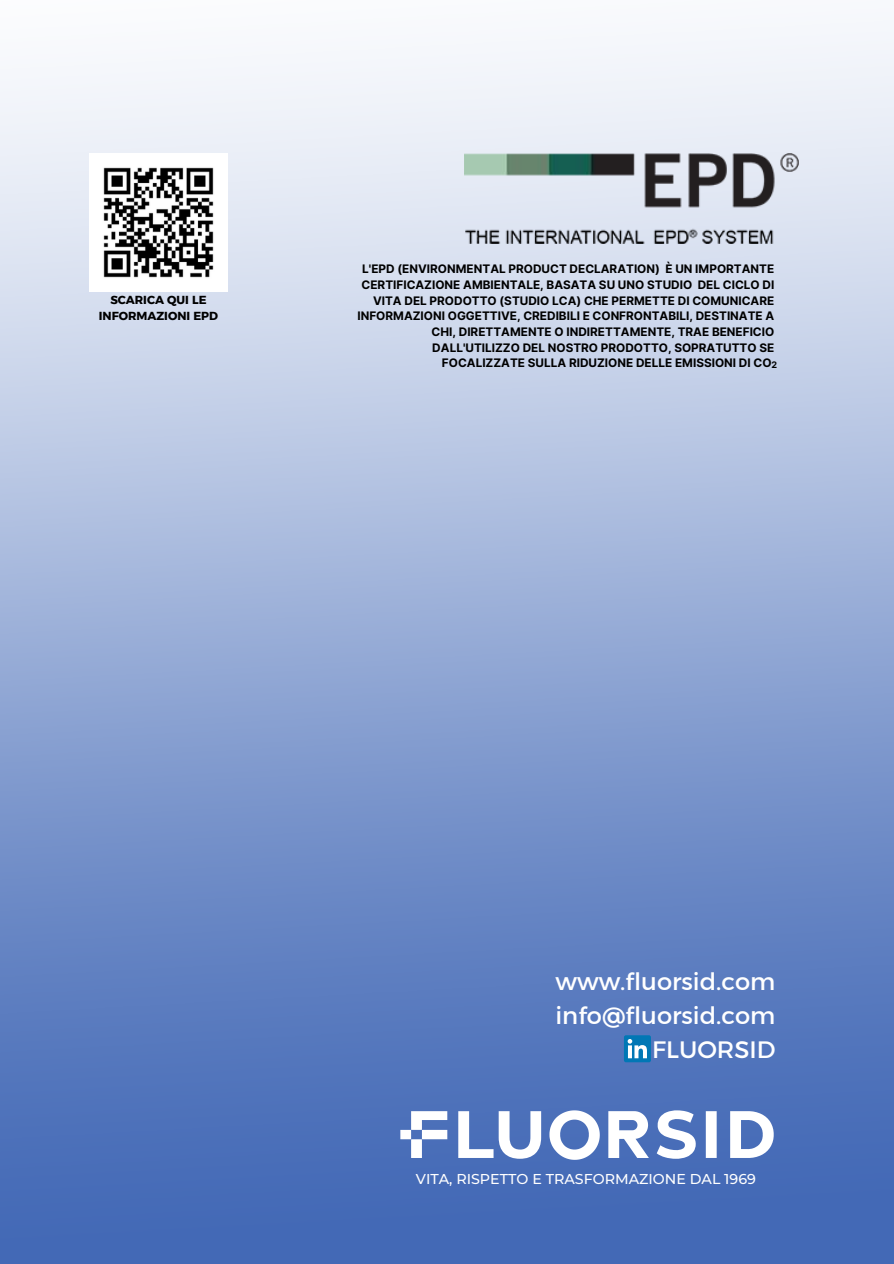
<style>
.page{position:relative;width:894px;height:1264px;background:#fff}
.page>*{position:absolute;margin:0;border:0;box-sizing:border-box;transform-origin:0 0}
.t1{font:24.15px/33.8px "Kief Montaser Regular";color:#fff;text-align:right}
.t2{font:500 14.25px "Montserrat";color:#fff}
.t3{font:700 11.7px/15.6px "Inter";color:#000;text-align:right}
.t4{font:11.55px/15.5px "Kief Montaser Bold";color:#000;text-align:center}
.t5{font:700 9px "Inter";color:#000}
</style>
<div class="page">
<img style="left:0;top:30px;width:893px;height:1233px">
<div style="left:623px;top:1035px;width:27px;height:27px;background:#0177b5;border-radius:2px"></div>
<svg style="left:627px;top:1039px;width:19px;height:19px"></svg>
<svg style="left:400px;top:1110px;width:373px;height:49px"></svg>
<img style="left:464px;top:153px;width:334px;height:90px">
<img style="left:89px;top:153px;width:139px;height:138px">
<p class="t4" style="left:99px;top:292px;width:121px">SCARICA QUI LE<br>INFORMAZIONI EPD</p>
<p class="t3" style="left:357px;top:261px;width:418px">L'EPD (ENVIRONMENTAL PRODUCT DECLARATION) È UN IMPORTANTE CERTIFICAZIONE AMBIENTALE, BASATA SU UNO STUDIO DEL CICLO DI VITA DEL PRODOTTO (STUDIO LCA) CHE PERMETTE DI COMUNICARE INFORMAZIONI OGGETTIVE, CREDIBILI E CONFRONTABILI, DESTINATE A CHI, DIRETTAMENTE O INDIRETTAMENTE, TRAE BENEFICIO DALL'UTILIZZO DEL NOSTRO PRODOTTO, SOPRATUTTO SE FOCALIZZATE SULLA RIDUZIONE DELLE EMISSIONI DI CO</p>
<p class="t5" style="left:771px;top:358px;width:7px">2</p>
<h1 class="t1" style="left:555px;top:965px;width:221px">www.fluorsid.com info@fluorsid.com<br>FLUORSID</h1>
<p class="t2" style="left:416px;top:1169px;width:341px">VITA, RISPETTO E TRASFORMAZIONE DAL 1969</p>
</div>
